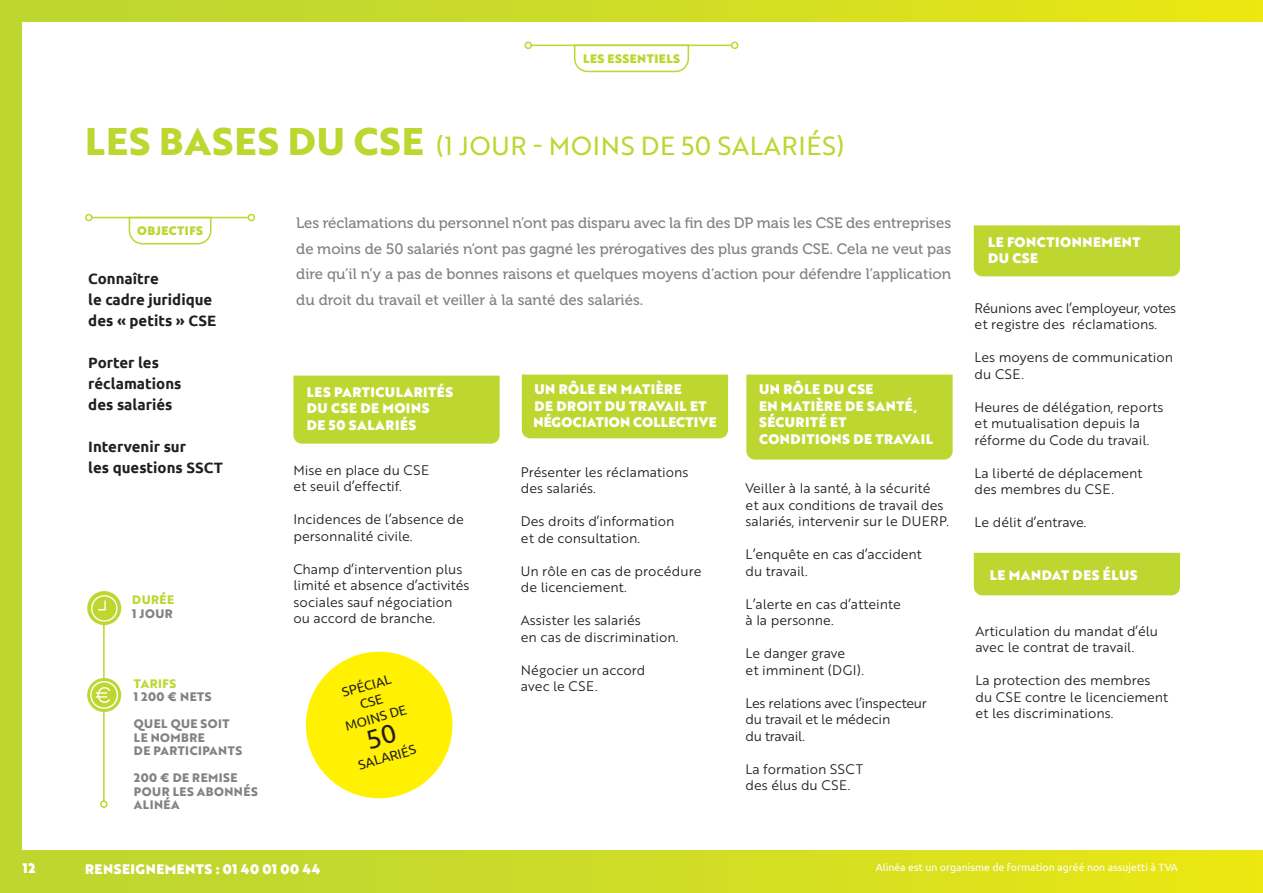
<style>
.page{position:relative;width:1263px;height:893px;background:#fff}
.page>*{position:absolute;margin:0;border:0;box-sizing:border-box;transform-origin:0 0}
.t1{font:25.5px "Brother 1816 Regular";letter-spacing:.03em;color:#bed630}
.t2{font:15px/25.5px "Museo 500";color:#808285;text-align:justify}
.t3{font:700 15px "Ubuntu";color:#231f20}
.t4{font:13.5px/16.5px "Brother 1816 Book";color:#231f20}
.t5{font:13.5px "Brother 1816 Black";letter-spacing:.04em;color:#fff}
.t6{font:13.5px "Brother 1816 Book";letter-spacing:-.02em;color:#231f20}
.t7{font:13.5px "Ubuntu";color:#231f20}
.t8{font:13.5px "Brother 1816 Black";letter-spacing:.02em;color:#fff}
.t9{font:700 12px "Brother 1816 Extra";letter-spacing:.04em;color:#808285}
.t10{font:12px "Brother 1816 Black";letter-spacing:.04em;color:#bed630}
.t11{font:700 12px "Brother 1816 Extra";letter-spacing:.04em;color:#bed630}
.t12{font:10.5px "Ubuntu";color:#fff}
.s1{font-family:"Brother 1816 Extra";font-weight:700;font-size:37.5px}
</style>
<div class="page">
<div style="left:974px;top:553px;width:206px;height:42px;background:#bed630"></div>
<div style="left:21px;top:0;width:1242px;height:21px;background:linear-gradient(to right,#b9d435,#e9e614)"></div>
<div style="left:21px;top:850px;width:1242px;height:43px;background:linear-gradient(to right,#b9d435,#e9e614)"></div>
<div style="left:0;top:0;width:21px;height:893px;background:#bed630"></div>
<svg style="left:573px;top:44px;width:117px;height:29px"></svg>
<hr style="left:531px;top:45px;width:201px;height:1px;background:#bed630">
<div style="left:731px;top:42px;width:7px;height:7px;border:2px solid #bed630;border-radius:50%"></div>
<div style="left:524px;top:42px;width:8px;height:7px;border:2px solid #bed630;border-radius:50%"></div>
<div style="left:293px;top:376px;width:207px;height:68px;background:#bed630"></div>
<div style="left:746px;top:375px;width:207px;height:85px;background:#bed630"></div>
<div style="left:522px;top:375px;width:206px;height:63px;background:#bed630"></div>
<div style="left:974px;top:225px;width:206px;height:51px;background:#bed630"></div>
<div style="left:87px;top:591px;width:34px;height:34px;background:#bed630;border-radius:50%"></div>
<svg style="left:91px;top:595px;width:27px;height:27px"></svg>
<hr style="left:103px;top:625px;width:2px;height:176px;background:#bed630">
<div style="left:100px;top:800px;width:8px;height:8px;border:2px solid #bed630;border-radius:50%"></div>
<svg style="left:87px;top:678px;width:34px;height:34px"></svg>
<svg style="left:90px;top:681px;width:28px;height:28px"></svg>
<svg style="left:128px;top:216px;width:84px;height:29px"></svg>
<hr style="left:92px;top:217px;width:156px;height:1px;background:#bed630">
<div style="left:248px;top:214px;width:7px;height:7px;border:2px solid #bed630;border-radius:50%"></div>
<div style="left:85px;top:214px;width:8px;height:7px;border:2px solid #bed630;border-radius:50%"></div>
<svg style="left:305px;top:651px;width:148px;height:148px"></svg>
<p class="t5" style="left:23px;top:858px;width:14px">12</p>
<p class="t10" style="left:583px;top:49px;width:98px">LES ESSENTIELS</p>
<p class="t1" style="left:85px;top:126px;width:761px"><span class="s1">LES BASES DU CSE</span> (1 JOUR - MOINS DE 50 SALARIÉS)</p>
<p class="t10" style="left:137px;top:221px;width:68px">OBJECTIFS</p>
<p class="t3" style="left:88px;top:270px;width:72px">Connaître</p>
<p class="t3" style="left:88px;top:291px;width:126px">le cadre juridique</p>
<p class="t3" style="left:88px;top:312px;width:129px">des « petits » CSE</p>
<p class="t3" style="left:88px;top:354px;width:72px">Porter les</p>
<p class="t3" style="left:88px;top:375px;width:95px">réclamations</p>
<p class="t3" style="left:88px;top:396px;width:86px">des salariés</p>
<p class="t3" style="left:88px;top:438px;width:99px">Intervenir sur</p>
<p class="t3" style="left:88px;top:459px;width:136px">les questions SSCT</p>
<p class="t11" style="left:132px;top:591px;width:43px">DURÉE</p>
<p class="t9" style="left:132px;top:604px;width:42px">1 JOUR</p>
<p class="t11" style="left:134px;top:674px;width:44px">TARIFS</p>
<p class="t9" style="left:134px;top:688px;width:79px">1 200 € NETS</p>
<p class="t9" style="left:134px;top:715px;width:97px">QUEL QUE SOIT</p>
<p class="t9" style="left:134px;top:728px;width:73px">LE NOMBRE</p>
<p class="t9" style="left:134px;top:742px;width:110px">DE PARTICIPANTS</p>
<p class="t9" style="left:134px;top:769px;width:105px">200 € DE REMISE</p>
<p class="t9" style="left:134px;top:782px;width:125px">POUR LES ABONNÉS</p>
<p class="t9" style="left:134px;top:796px;width:47px">ALINÉA</p>
<p class="t2" style="left:296px;top:210px;width:656px">Les réclamations du personnel n’ont pas disparu avec la fin des DP mais les CSE des entreprises de moins de 50 salariés n’ont pas gagné les prérogatives des plus grands CSE. Cela ne veut pas dire qu’il n’y a pas de bonnes raisons et quelques moyens d’action pour défendre l’application du droit du travail et veiller à la santé des salariés.</p>
<p class="t5" style="left:307px;top:382px;width:148px">LES PARTICULARITÉS</p>
<p class="t5" style="left:307px;top:398px;width:124px">DU CSE DE MOINS</p>
<p class="t5" style="left:307px;top:415px;width:111px">DE 50 SALARIÉS</p>
<p class="t4" style="left:293px;top:461px;width:137px">Mise en place du CSE</p>
<p class="t4" style="left:293px;top:478px;width:110px">et seuil d’effectif.</p>
<p class="t4" style="left:293px;top:511px;width:172px">Incidences de l’absence de personnalité civile.</p>
<p class="t4" style="left:293px;top:560px;width:178px">Champ d’intervention plus limité et absence d’activités sociales sauf négociation</p>
<p class="t4" style="left:293px;top:610px;width:143px">ou accord de branche.</p>
<p class="t7" style="left:340px;top:685px;width:52px;rotate:-16deg">SPÉCIAL</p>
<p class="t7" style="left:343px;top:719px;width:65px;rotate:-16deg">MOINS DE</p>
<p class="t7" style="left:356px;top:757px;width:61px;rotate:-16deg">SALARIÉS</p>
<p class="t5" style="left:534px;top:379px;width:149px">UN RÔLE EN MATIÈRE</p>
<p class="t5" style="left:534px;top:395px;width:174px">DE DROIT DU TRAVAIL ET</p>
<p class="t8" style="left:533px;top:412px;width:185px">NÉGOCIATION COLLECTIVE</p>
<p class="t4" style="left:521px;top:463px;width:169px">Présenter les réclamations</p>
<p class="t4" style="left:521px;top:479px;width:76px">des salariés.</p>
<p class="t4" style="left:521px;top:512px;width:155px">Des droits d’information</p>
<p class="t4" style="left:521px;top:529px;width:121px">et de consultation.</p>
<p class="t4" style="left:521px;top:562px;width:182px">Un rôle en cas de procédure</p>
<p class="t4" style="left:521px;top:578px;width:107px">de licenciement.</p>
<p class="t4" style="left:521px;top:611px;width:121px">Assister les salariés</p>
<p class="t4" style="left:521px;top:628px;width:159px">en cas de discrimination.</p>
<p class="t4" style="left:521px;top:661px;width:126px">Négocier un accord</p>
<p class="t4" style="left:521px;top:677px;width:78px">avec le CSE.</p>
<p class="t5" style="left:759px;top:379px;width:116px">UN RÔLE DU CSE</p>
<p class="t5" style="left:759px;top:395px;width:160px">EN MATIÈRE DE SANTÉ,</p>
<p class="t5" style="left:759px;top:412px;width:89px">SÉCURITÉ ET</p>
<p class="t5" style="left:759px;top:428px;width:175px">CONDITIONS DE TRAVAIL</p>
<p class="t4" style="left:745px;top:479px;width:205px">Veiller à la santé, à la sécurité<br>et aux conditions de travail des salariés, intervenir sur le DUERP.</p>
<p class="t4" style="left:745px;top:545px;width:178px">L’enquête en cas d’accident</p>
<p class="t4" style="left:745px;top:562px;width:64px">du travail.</p>
<p class="t4" style="left:745px;top:595px;width:157px">L’alerte en cas d’atteinte</p>
<p class="t4" style="left:745px;top:611px;width:90px">à la personne.</p>
<p class="t4" style="left:745px;top:644px;width:101px">Le danger grave</p>
<p class="t4" style="left:745px;top:661px;width:120px">et imminent (DGI).</p>
<p class="t6" style="left:745px;top:693px;width:183px">Les relations avec l’inspecteur</p>
<p class="t6" style="left:745px;top:709px;width:146px">du travail et le médecin</p>
<p class="t6" style="left:745px;top:726px;width:61px">du travail.</p>
<p class="t4" style="left:745px;top:760px;width:119px">La formation SSCT</p>
<p class="t4" style="left:745px;top:776px;width:107px">des élus du CSE.</p>
<p class="t5" style="left:988px;top:231px;width:154px">LE FONCTIONNEMENT</p>
<p class="t5" style="left:988px;top:248px;width:52px">DU CSE</p>
<p class="t4" style="left:974px;top:299px;width:203px">Réunions avec l’employeur, votes et registre des réclamations.</p>
<p class="t4" style="left:974px;top:349px;width:200px">Les moyens de communication</p>
<p class="t4" style="left:974px;top:365px;width:51px">du CSE.</p>
<p class="t4" style="left:974px;top:398px;width:190px">Heures de délégation, reports</p>
<p class="t4" style="left:974px;top:415px;width:176px">et mutualisation depuis la réforme du Code du travail.</p>
<p class="t4" style="left:974px;top:464px;width:169px">La liberté de déplacement</p>
<p class="t4" style="left:974px;top:481px;width:141px">des membres du CSE.</p>
<p class="t4" style="left:974px;top:514px;width:114px">Le délit d’entrave.</p>
<p class="t5" style="left:990px;top:565px;width:149px">LE MANDAT DES ÉLUS</p>
<p class="t4" style="left:975px;top:622px;width:184px">Articulation du mandat d’élu</p>
<p class="t4" style="left:975px;top:639px;width:160px">avec le contrat de travail.</p>
<p class="t4" style="left:975px;top:672px;width:177px">La protection des membres</p>
<p class="t4" style="left:975px;top:688px;width:194px">du CSE contre le licenciement et les discriminations.</p>
<p class="t5" style="left:85px;top:858px;width:237px">RENSEIGNEMENTS : 01 40 01 00 44</p>
<p class="t12" style="left:876px;top:861px;width:303px">Alinéa est un organisme de formation agréé non assujetti à TVA</p>
</div>
